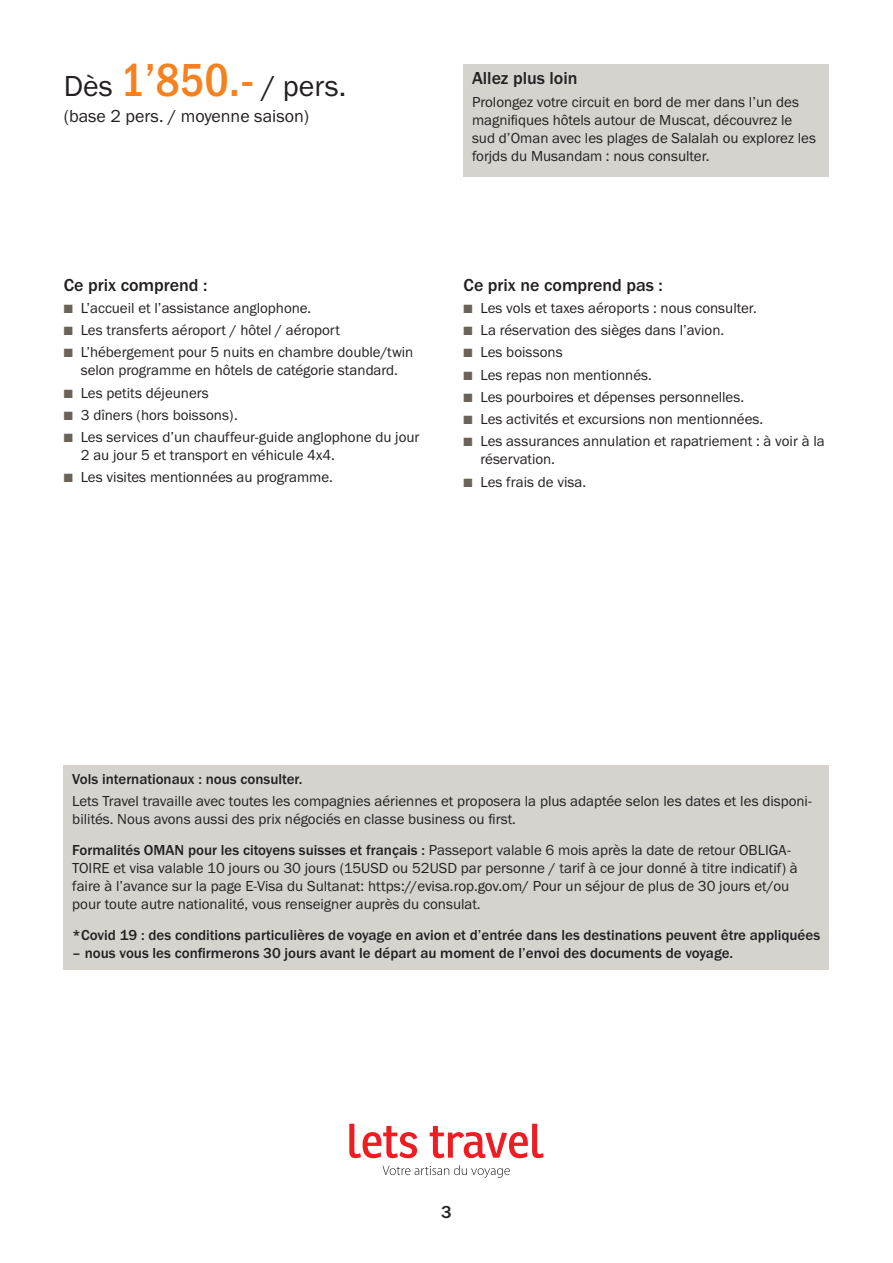
<style>
.page{position:relative;width:893px;height:1263px;background:#fff}
.page>*{position:absolute;margin:0;border:0;box-sizing:border-box;transform-origin:0 0}
.t1{font:30px "Franklin Gothic URW Boo";color:#231f20}
.t2{font:500 18px "Franklin Gothic URW";color:#231f20}
.t3{font:18px "Franklin Gothic URW Boo";color:#231f20}
.t4{font:15px/18px "Franklin Gothic URW Boo";color:#231f20}
.t5{font:500 15px "Franklin Gothic URW";color:#231f20}
.s1{font-family:"Franklin Gothic URW Cond";font-weight:500;font-size:48px;color:#f58220}
.s2{color:#6b6357}
.s3{font-family:"Franklin Gothic URW Boo";font-weight:400}
</style>
<div class="page">
<div style="left:463px;top:64px;width:366px;height:112px;background:#d6d3cf"></div>
<div style="left:64px;top:765px;width:765px;height:204px;background:#d6d3cf"></div>
<svg style="left:349px;top:1124px;width:68px;height:34px"></svg>
<svg style="left:430px;top:1124px;width:114px;height:34px"></svg>
<svg style="left:382px;top:1165px;width:128px;height:13px"></svg>
<h1 class="t1" style="left:64px;top:67px;width:284px">Dès <span class="s1">1’850.-</span> / pers.</h1>
<p class="t3" style="left:64px;top:104px;width:247px">(base 2 pers. / moyenne saison)</p>
<p class="t2" style="left:472px;top:67px;width:107px">Allez plus loin</p>
<p class="t4" style="left:472px;top:92px;width:346px">Prolongez votre circuit en bord de mer dans l’un des magnifiques hôtels autour de Muscat, découvrez le sud d’Oman avec les plages de Salalah ou explorez les forjds du Musandam : nous consulter.</p>
<p class="t2" style="left:64px;top:273px;width:145px">Ce prix comprend :</p>
<p class="t4" style="left:64px;top:298px;width:249px"><span class="s2">■</span> L’accueil et l’assistance anglophone.</p>
<p class="t4" style="left:64px;top:321px;width:278px"><span class="s2">■</span> Les transferts aéroport / hôtel / aéroport</p>
<p class="t4" style="left:64px;top:343px;width:351px;text-align:center"><span class="s2">■</span> L’hébergement pour 5 nuits en chambre double/twin selon programme en hôtels de catégorie standard.</p>
<p class="t4" style="left:64px;top:383px;width:147px"><span class="s2">■</span> Les petits déjeuners</p>
<p class="t4" style="left:64px;top:405px;width:176px"><span class="s2">■</span> 3 dîners (hors boissons).</p>
<p class="t4" style="left:81px;top:428px;width:340px;text-indent:-17px"><span class="s2">■</span> Les services d’un chauffeur-guide anglophone du jour<br>2 au jour 5 et transport en véhicule 4x4.</p>
<p class="t4" style="left:64px;top:468px;width:271px"><span class="s2">■</span> Les visites mentionnées au programme.</p>
<p class="t2" style="left:463px;top:273px;width:201px">Ce prix ne comprend pas :</p>
<p class="t4" style="left:463px;top:298px;width:295px"><span class="s2">■</span> Les vols et taxes aéroports : nous consulter.</p>
<p class="t4" style="left:463px;top:321px;width:262px"><span class="s2">■</span> La réservation des sièges dans l’avion.</p>
<p class="t4" style="left:463px;top:343px;width:101px"><span class="s2">■</span> Les boissons</p>
<p class="t4" style="left:463px;top:365px;width:190px"><span class="s2">■</span> Les repas non mentionnés.</p>
<p class="t4" style="left:463px;top:387px;width:282px"><span class="s2">■</span> Les pourboires et dépenses personnelles.</p>
<p class="t4" style="left:463px;top:410px;width:301px"><span class="s2">■</span> Les activités et excursions non mentionnées.</p>
<p class="t4" style="left:480px;top:432px;width:346px;text-indent:-17px"><span class="s2">■</span> Les assurances annulation et rapatriement : à voir à la réservation.</p>
<p class="t4" style="left:463px;top:472px;width:124px"><span class="s2">■</span> Les frais de visa.</p>
<p class="t5" style="left:72px;top:770px;width:232px">Vols internationaux : nous consulter.</p>
<p class="t4" style="left:72px;top:792px;width:741px">Lets Travel travaille avec toutes les compagnies aériennes et proposera la plus adaptée selon les dates et les disponi&shy;bilités. Nous avons aussi des prix négociés en classe business ou first.</p>
<p class="t5" style="left:72px;top:841px;width:720px">Formalités OMAN pour les citoyens suisses et français : <span class="s3">Passeport valable 6 mois après la date de retour OBLIGA-</span></p>
<p class="t4" style="left:72px;top:859px;width:727px">TOIRE et visa valable 10 jours ou 30 jours (15USD ou 52USD par personne / tarif à ce jour donné à titre indicatif) à faire à l’avance sur la page E-Visa du Sultanat: https://evisa.rop.gov.om/ Pour un séjour de plus de 30 jours et/ou pour toute autre nationalité, vous renseigner auprès du consulat.</p>
<p class="t5" style="left:72px;top:925px;width:749px">*Covid 19 : des conditions particulières de voyage en avion et d’entrée dans les destinations peuvent être appliquées</p>
<p class="t5" style="left:72px;top:943px;width:662px">– nous vous les confirmerons 30 jours avant le départ au moment de l’envoi des documents de voyage.</p>
<p class="t2" style="left:441px;top:1200px;width:12px">3</p>
</div>
